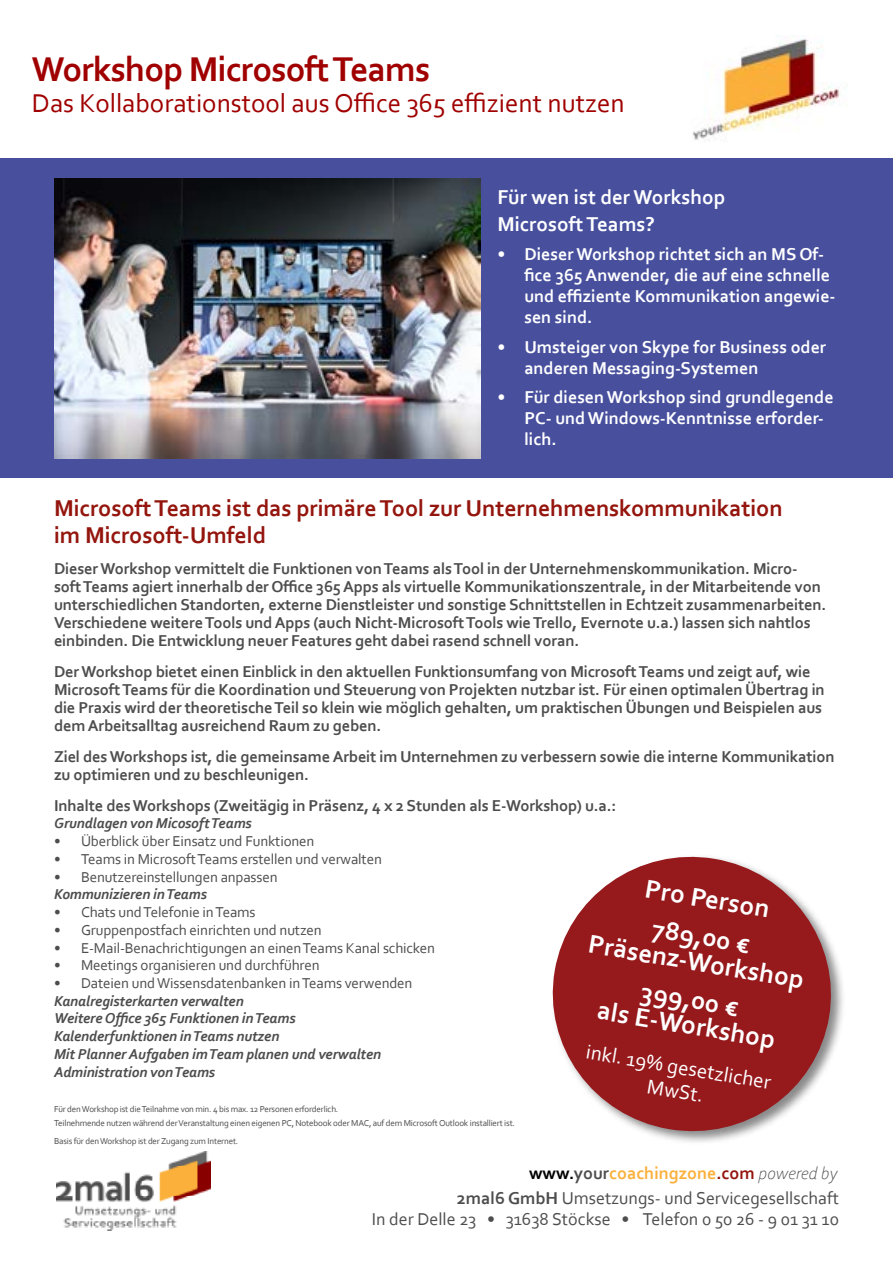
<style>
.page{position:relative;width:893px;height:1263px;background:#fff}
.page>*{position:absolute;margin:0;border:0;box-sizing:border-box;transform-origin:0 0}
.t1{font:700 36px "Corbel";letter-spacing:-.025em;color:#a00000}
.t2{font:700 27px/38.2px "Corbel";color:#fff;text-align:center}
.t3{font:27px "Corbel";color:#a00000}
.t4{font:700 24px/27px "Corbel";letter-spacing:-.005em;color:#94150d}
.t5{font:700 21px/27px "Corbel";color:#fff}
.t6{font:21px/24px "Corbel";color:#fff;text-align:center}
.t7{font:700 18px/21px "Corbel";color:#fff}
.t8{font:18px/21px "Corbel";color:#4d4d4e;text-align:right}
.t9{font:700 18px "Corbel";color:#fbb03b}
.t10{font:700 16.5px/18px "Corbel";letter-spacing:-.01em;color:#4d4d4e}
.t11{font:15px "Corbel";letter-spacing:-.01em;color:#4d4d4e}
.t12{font:italic 700 15px/17.7px "Corbel";letter-spacing:-.01em;color:#4d4d4e}
.t13{font:9px/13.2px "Corbel";letter-spacing:-.02em;color:#4d4d4e}
.s1{color:#000}
.s2{color:#4d4d4e}
.s3{color:#94150d}
.s4{font-weight:300;font-style:italic;color:#4d4d4e}
.s5{font-weight:700}
</style>
<div class="page">
<div style="left:0;top:159px;width:893px;height:319px;background:#48509e"></div>
<img style="left:54px;top:179px;width:426px;height:279px">
<img style="left:693px;top:38px;width:154px;height:103px">
<img style="left:56px;top:1151px;width:154px;height:79px">
<svg style="left:552px;top:856px;width:289px;height:286px;fill:#96191c"></svg>
<h1 class="t1" style="left:32px;top:46px;width:400px">Workshop Microsoft Teams</h1>
<h2 class="t3" style="left:32px;top:87px;width:594px">Das Kollaborationstool aus Office 365 effizient nutzen</h2>
<p class="t5" style="left:497px;top:183px;width:229px">Für wen ist der Workshop<br>Microsoft Teams?</p>
<p class="t7" style="left:524px;top:243px;width:313px;text-indent:-27px">• Dieser Workshop richtet sich an MS Of&shy;fice 365 Anwender, die auf eine schnelle und effiziente Kommunikation angewie&shy;sen sind.</p>
<p class="t7" style="left:524px;top:336px;width:303px;text-indent:-27px">• Umsteiger von Skype for Business oder anderen Messaging-Systemen</p>
<p class="t7" style="left:524px;top:386px;width:311px;text-indent:-27px">• Für diesen Workshop sind grundlegende<br>PC- und Windows-Kenntnisse erforder&shy;lich.</p>
<h3 class="t4" style="left:54px;top:494px;width:730px">Microsoft Teams ist das primäre Tool zur Unternehmenskommunikation im Microsoft-Umfeld</h3>
<p class="t10" style="left:54px;top:559px;width:774px">Dieser Workshop vermittelt die Funktionen von Teams als Tool in der Unternehmenskommunikation. Micro&shy;soft Teams agiert innerhalb der Office 365 Apps als virtuelle Kommunikationszentrale, in der Mitarbeitende von unterschiedlichen Standorten, externe Dienstleister und sonstige Schnittstellen in Echtzeit zusammenarbeiten.<br>Verschiedene weitere Tools und Apps (auch Nicht-Microsoft Tools wie Trello, Evernote u.a.) lassen sich nahtlos einbinden. Die Entwicklung neuer Features geht dabei rasend schnell voran.</p>
<p class="t10" style="left:54px;top:662px;width:772px">Der Workshop bietet einen Einblick in den aktuellen Funktionsumfang von Microsoft Teams und zeigt auf, wie Microsoft Teams für die Koordination und Steuerung von Projekten nutzbar ist. Für einen optimalen Übertrag in die Praxis wird der theoretische Teil so klein wie möglich gehalten, um praktischen Übungen und Beispielen aus dem Arbeitsalltag ausreichend Raum zu geben.</p>
<p class="t10" style="left:54px;top:747px;width:782px">Ziel des Workshops ist, die gemeinsame Arbeit im Unternehmen zu verbessern sowie die interne Kommunikation zu optimieren und zu beschleunigen.</p>
<p class="t10" style="left:54px;top:796px;width:564px">Inhalte des Workshops (Zweitägig in Präsenz, 4 x 2 Stunden als E-Workshop) u.a.:</p>
<p class="t12" style="left:54px;top:814px;width:199px">Grundlagen von Micosoft Teams</p>
<p class="t11" style="left:54px;top:832px;width:262px">• Überblick über Einsatz und Funktionen</p>
<p class="t11" style="left:54px;top:849px;width:329px">• Teams in Microsoft Teams erstellen und verwalten</p>
<p class="t11" style="left:54px;top:867px;width:225px">• Benutzereinstellungen anpassen</p>
<p class="t12" style="left:54px;top:885px;width:154px">Kommunizieren in Teams</p>
<p class="t11" style="left:54px;top:903px;width:203px">• Chats und Telefonie in Teams</p>
<p class="t11" style="left:54px;top:920px;width:269px">• Gruppenpostfach einrichten und nutzen</p>
<p class="t11" style="left:54px;top:938px;width:383px">• E-Mail-Benachrichtigungen an einen Teams Kanal schicken</p>
<p class="t11" style="left:54px;top:956px;width:267px">• Meetings organisieren und durchführen</p>
<p class="t11" style="left:54px;top:974px;width:360px">• Dateien und Wissensdatenbanken in Teams verwenden</p>
<p class="t12" style="left:54px;top:991px;width:329px">Kanalregisterkarten verwalten<br>Weitere Office 365 Funktionen in Teams Kalenderfunktionen in Teams nutzen<br>Mit Planner Aufgaben im Team planen und verwalten Administration von Teams</p>
<p class="t13" style="left:54px;top:1102px;width:462px">Für den Workshop ist die Teilnahme von min. 4 bis max. 12 Personen erforderlich.<br>Teilnehmende nutzen während der Veranstaltung einen eigenen PC, Notebook oder MAC, auf dem Microsoft Outlook installiert ist.</p>
<p class="t13" style="left:54px;top:1134px;width:186px">Basis für den Workshop ist der Zugang zum Internet.</p>
<p class="t9" style="left:529px;top:1161px;width:310px"><span class="s1">www.</span><span class="s2">your</span>coachingzone<span class="s3">.com</span> <span class="s4">powered by</span></p>
<h2 class="t2" style="left:649px;top:868px;width:127px;rotate:10deg">Pro Person<br>789,00 €</h2>
<h2 class="t2" style="left:592px;top:923px;width:220px;rotate:10deg">Präsenz-Workshop<br>399,00 €</h2>
<h2 class="t2" style="left:601px;top:989px;width:181px;rotate:10deg">als E-Workshop</h2>
<p class="t6" style="left:589px;top:1038px;width:189px;rotate:10deg">inkl. 19% gesetzlicher<br>MwSt.</p>
<p class="t8" style="left:372px;top:1187px;width:469px"><span class="s5">2mal6 GmbH</span> Umsetzungs- und Servicegesellschaft<br>In der Delle 23 • 31638 Stöckse • Telefon 0 50 26 - 9 01 31 10</p>
</div>
